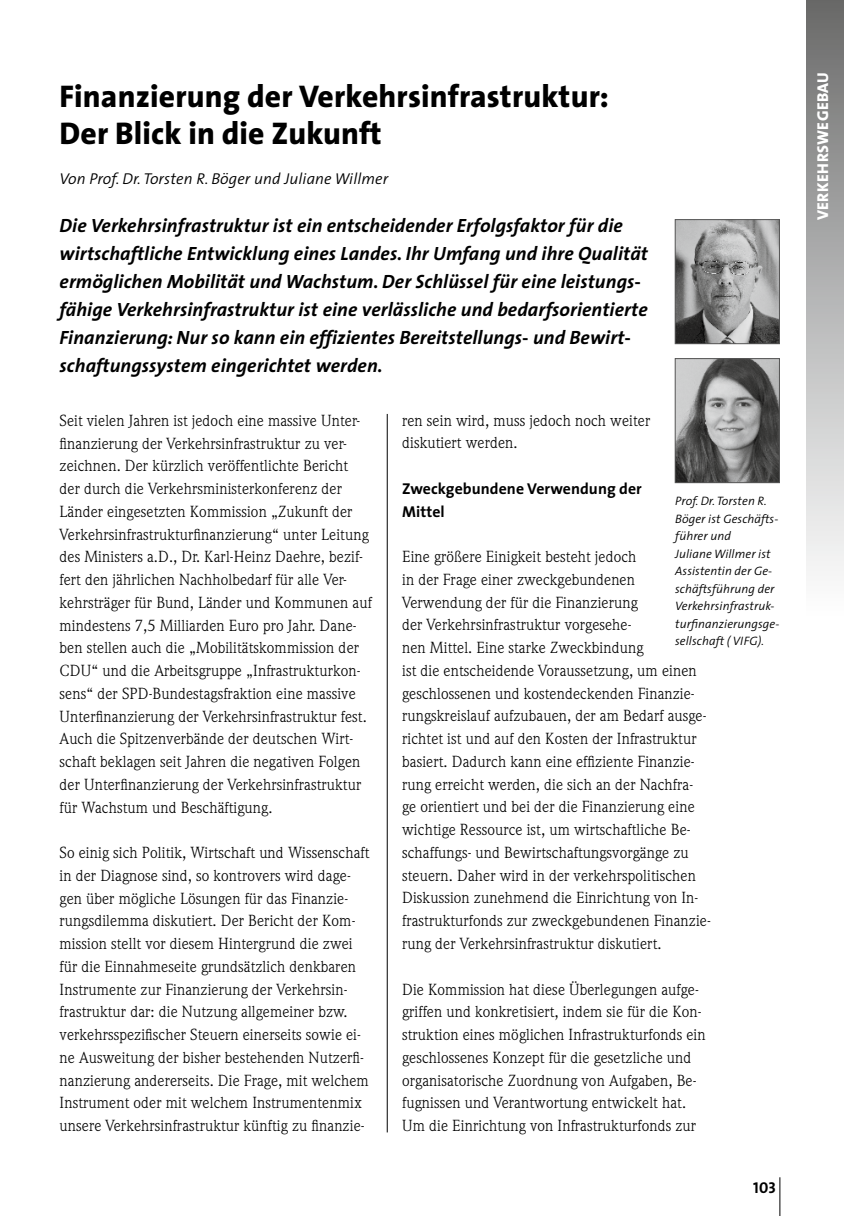
<style>
.page{position:relative;width:844px;height:1216px;background:#fff}
.page>*{position:absolute;margin:0;border:0;box-sizing:border-box;transform-origin:0 0}
.t1{font:800 31.5px/36.8px "The Sans";letter-spacing:.005em;color:#000}
.t2{font:italic 700 19.25px/28px "The Sans";letter-spacing:.005em;color:#000}
.t3{font:15.75px/22.8px "Weidemann";letter-spacing:.01em;color:#000}
.t4{font:italic 300 15.75px "The Sans";letter-spacing:.01em;color:#000}
.t5{font:700 15.75px/22.8px "The Sans";letter-spacing:.005em;color:#000}
.t6{font:800 15.75px "The Sans";letter-spacing:.03em;color:#fff}
.t7{font:15.75px "The Sans Bold Caps";color:#000}
.t8{font:italic 300 12.25px/17.5px "The Sans";letter-spacing:.005em;color:#000}
</style>
<div class="page">
<hr style="left:779px;top:1177px;width:1px;height:38px;background:#000">
<div style="left:806px;top:0;width:37px;height:620px;background:linear-gradient(to bottom,#6c6c6c,#fff)"></div>
<hr style="left:387px;top:414px;width:1px;height:718px;background:#000">
<img style="left:676px;top:221px;width:101px;height:121px">
<div style="left:674px;top:219px;width:105px;height:125px;border:1px solid #565656"></div>
<img style="left:676px;top:360px;width:101px;height:121px">
<div style="left:674px;top:358px;width:105px;height:125px;border:1px solid #565656"></div>
<p class="t1" style="left:60px;top:77px;width:550px">Finanzierung der Verkehrsinfrastruktur:<br>Der Blick in die Zukunft</p>
<p class="t4" style="left:60px;top:166px;width:330px">Von Prof. Dr. Torsten R. Böger und Juliane Willmer</p>
<p class="t2" style="left:60px;top:211px;width:589px">Die Verkehrsinfrastruktur ist ein entscheidender Erfolgsfaktor für die wirtschaftliche Entwicklung eines Landes. Ihr Umfang und ihre Qualität ermöglichen Mobilität und Wachstum. Der Schlüssel für eine leistungs&shy;fähige Verkehrsinfrastruktur ist eine verlässliche und bedarfsorientierte Finanzierung: Nur so kann ein effizientes Bereitstellungs- und Bewirt&shy;schaftungssystem eingerichtet werden.</p>
<p class="t3" style="left:60px;top:409px;width:314px">Seit vielen Jahren ist jedoch eine massive Unter&shy;finanzierung der Verkehrsinfrastruktur zu ver&shy;zeichnen. Der kürzlich veröffentlichte Bericht der durch die Verkehrsministerkonferenz der Länder eingesetzten Kommission „Zukunft der Verkehrsinfrastrukturfinanzierung“ unter Leitung des Ministers a.D., Dr. Karl-Heinz Daehre, bezif&shy;fert den jährlichen Nachholbedarf für alle Ver&shy;kehrsträger für Bund, Länder und Kommunen auf mindestens 7,5 Milliarden Euro pro Jahr. Dane&shy;ben stellen auch die „Mobilitätskommission der CDU“ und die Arbeitsgruppe „Infrastrukturkon&shy;sens“ der SPD-Bundestagsfraktion eine massive Unterfinanzierung der Verkehrsinfrastruktur fest.<br>Auch die Spitzenverbände der deutschen Wirt&shy;schaft beklagen seit Jahren die negativen Folgen der Unterfinanzierung der Verkehrsinfrastruktur für Wachstum und Beschäftigung.</p>
<p class="t3" style="left:60px;top:841px;width:311px">So einig sich Politik, Wirtschaft und Wissenschaft in der Diagnose sind, so kontrovers wird dage&shy;gen über mögliche Lösungen für das Finanzie&shy;rungsdilemma diskutiert. Der Bericht der Kom&shy;mission stellt vor diesem Hintergrund die zwei für die Einnahmeseite grundsätzlich denkbaren Instrumente zur Finanzierung der Verkehrsin&shy;frastruktur dar: die Nutzung allgemeiner bzw. verkehrsspezifischer Steuern einerseits sowie ei&shy;ne Ausweitung der bisher bestehenden Nutzerfi&shy;nanzierung andererseits. Die Frage, mit welchem Instrument oder mit welchem Instrumentenmix unsere Verkehrsinfrastruktur künftig zu finanzie-</p>
<p class="t3" style="left:402px;top:408px;width:249px">ren sein wird, muss jedoch noch weiter diskutiert werden.</p>
<p class="t5" style="left:402px;top:477px;width:241px">Zweckgebundene Verwendung der<br>Mittel</p>
<p class="t3" style="left:402px;top:545px;width:310px">Eine größere Einigkeit besteht jedoch<br>in der Frage einer zweckgebundenen Verwendung der für die Finanzierung<br>der Verkehrsinfrastruktur vorgesehe-<br>nen Mittel. Eine starke Zweckbindung<br>ist die entscheidende Voraussetzung, um einen geschlossenen und kostendeckenden Finanzie&shy;rungskreislauf aufzubauen, der am Bedarf ausge&shy;richtet ist und auf den Kosten der Infrastruktur basiert. Dadurch kann eine effiziente Finanzie&shy;rung erreicht werden, die sich an der Nachfra&shy;ge orientiert und bei der die Finanzierung eine wichtige Ressource ist, um wirtschaftliche Be&shy;schaffungs- und Bewirtschaftungsvorgänge zu steuern. Daher wird in der verkehrspolitischen Diskussion zunehmend die Einrichtung von In&shy;frastrukturfonds zur zweckgebundenen Finanzie&shy;rung der Verkehrsinfrastruktur diskutiert.</p>
<p class="t3" style="left:402px;top:977px;width:305px">Die Kommission hat diese Überlegungen aufge&shy;griffen und konkretisiert, indem sie für die Kon&shy;struktion eines möglichen Infrastrukturfonds ein geschlossenes Konzept für die gesetzliche und organisatorische Zuordnung von Aufgaben, Be&shy;fugnissen und Verantwortung entwickelt hat.<br>Um die Einrichtung von Infrastrukturfonds zur</p>
<p class="t8" style="left:675px;top:492px;width:106px">Prof. Dr. Torsten R.<br>Böger ist Geschäfts&shy;führer und<br>Juliane Willmer ist<br>Assistentin der Ge&shy;schäftsführung der<br>Verkehrsinfrastruk&shy;turfinanzierungsge&shy;sellschaft ( VIFG).</p>
<p class="t7" style="left:752px;top:1174px;width:24px">103</p>
<p class="t6" style="left:809px;top:220px;width:150px;rotate:-90deg">VERKEHRSWEGEBAU</p>
</div>
